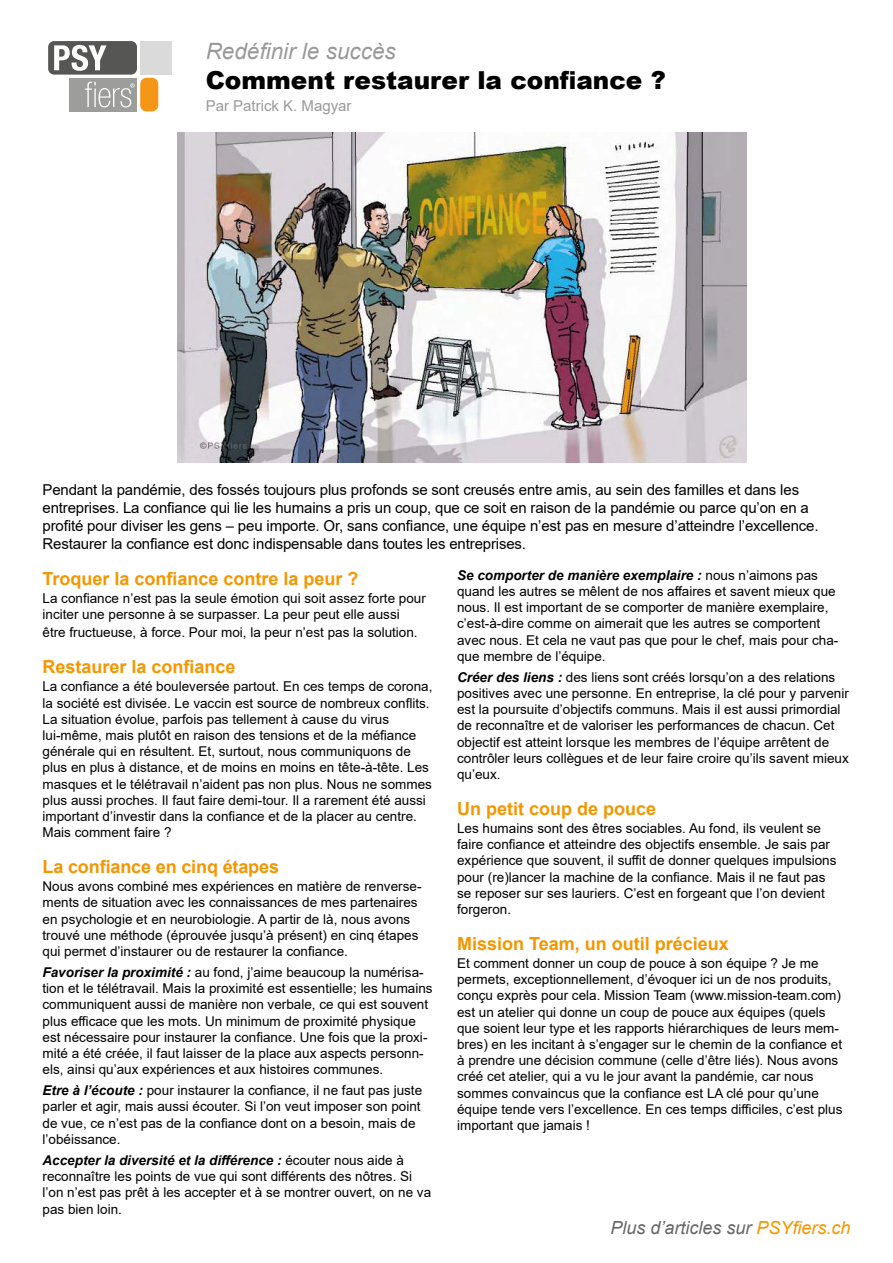
<style>
.page{position:relative;width:893px;height:1263px;background:#fff}
.page>*{position:absolute;margin:0;border:0;box-sizing:border-box;transform-origin:0 0}
.t1{font:900 24.75px "Arial";color:#000}
.t2{font:italic 22.5px "Arial";color:#9a9999}
.t3{font:700 18px "Arial";color:#f39600}
.t4{font:italic 18px "Arial";color:#686666}
.t5{font:15px/18px "Arial";letter-spacing:-.01em;color:#000}
.t6{font:15px "Arial";color:#9a9999}
.t7{font:13.5px/16.2px "Arial";color:#000}
.s1{font-weight:700;font-style:italic}
.s2{color:#f39600}
</style>
<div class="page">
<div style="left:69px;top:78px;width:68px;height:33px;background:#9d9d9c"></div>
<div style="left:48px;top:41px;width:89px;height:34px;background:#565655;border-radius:6px"></div>
<div style="left:140px;top:78px;width:18px;height:33px;background:#f49617;border-radius:6px"></div>
<div style="left:140px;top:41px;width:32px;height:34px;background:#dadada"></div>
<svg style="left:54px;top:45px;width:52px;height:26px"></svg>
<svg style="left:85px;top:82px;width:50px;height:25px"></svg>
<img style="left:177px;top:133px;width:570px;height:329px">
<h2 class="t2" style="left:206px;top:36px;width:192px">Redéfinir le succès</h2>
<h1 class="t1" style="left:206px;top:62px;width:462px">Comment restaurer la confiance ?</h1>
<p class="t6" style="left:206px;top:96px;width:147px">Par Patrick K. Magyar</p>
<p class="t5" style="left:43px;top:480px;width:778px">Pendant la pandémie, des fossés toujours plus profonds se sont creusés entre amis, au sein des familles et dans les entreprises. La confiance qui lie les humains a pris un coup, que ce soit en raison de la pandémie ou parce qu’on en a profité pour diviser les gens – peu importe. Or, sans confiance, une équipe n’est pas en mesure d’atteindre l’excellence.<br>Restaurer la confiance est donc indispensable dans toutes les entreprises.</p>
<h3 class="t3" style="left:43px;top:566px;width:318px">Troquer la confiance contre la peur ?</h3>
<p class="t7" style="left:43px;top:590px;width:385px">La confiance n’est pas la seule émotion qui soit assez forte pour inciter une personne à se surpasser. La peur peut elle aussi</p>
<p class="t7" style="left:43px;top:624px;width:377px">être fructueuse, à force. Pour moi, la peur n’est pas la solution.</p>
<h3 class="t3" style="left:43px;top:654px;width:195px">Restaurer la confiance</h3>
<p class="t7" style="left:43px;top:679px;width:391px">La confiance a été bouleversée partout. En ces temps de corona, la société est divisée. Le vaccin est source de nombreux conflits.<br>La situation évolue, parfois pas tellement à cause du virus lui-même, mais plutôt en raison des tensions et de la méfiance générale qui en résultent. Et, surtout, nous communiquons de plus en plus à distance, et de moins en moins en tête-à-tête. Les masques et le télétravail n’aident pas non plus. Nous ne sommes plus aussi proches. Il faut faire demi-tour. Il a rarement été aussi important d’investir dans la confiance et de la placer au centre.<br>Mais comment faire ?</p>
<h3 class="t3" style="left:43px;top:854px;width:238px">La confiance en cinq étapes</h3>
<p class="t7" style="left:43px;top:878px;width:380px">Nous avons combiné mes expériences en matière de renverse&shy;ments de situation avec les connaissances de mes partenaires en psychologie et en neurobiologie. A partir de là, nous avons trouvé une méthode (éprouvée jusqu’à présent) en cinq étapes qui permet d’instaurer ou de restaurer la confiance.</p>
<p class="t7" style="left:43px;top:964px;width:392px"><span class="s1">Favoriser la proximité :</span> au fond, j’aime beaucoup la numérisa&shy;tion et le télétravail. Mais la proximité est essentielle; les humains communiquent aussi de manière non verbale, ce qui est souvent plus efficace que les mots. Un minimum de proximité physique est nécessaire pour instaurer la confiance. Une fois que la proxi&shy;mité a été créée, il faut laisser de la place aux aspects personn&shy;els, ainsi qu’aux expériences et aux histoires communes.</p>
<p class="t7" style="left:43px;top:1082px;width:381px"><span class="s1">Etre à l’écoute :</span> pour instaurer la confiance, il ne faut pas juste parler et agir, mais aussi écouter. Si l’on veut imposer son point de vue, ce n’est pas de la confiance dont on a besoin, mais de l’obéissance.</p>
<p class="t7" style="left:43px;top:1152px;width:390px"><span class="s1">Accepter la diversité et la différence :</span> écouter nous aide à reconnaître les points de vue qui sont différents des nôtres. Si l’on n’est pas prêt à les accepter et à se montrer ouvert, on ne va pas bien loin.</p>
<p class="t7" style="left:457px;top:567px;width:383px"><span class="s1">Se comporter de manière exemplaire :</span> nous n’aimons pas quand les autres se mêlent de nos affaires et savent mieux que nous. Il est important de se comporter de manière exemplaire, c’est-à-dire comme on aimerait que les autres se comportent avec nous. Et cela ne vaut pas que pour le chef, mais pour cha&shy;que membre de l’équipe.</p>
<p class="t7" style="left:457px;top:669px;width:393px"><span class="s1">Créer des liens :</span> des liens sont créés lorsqu’on a des relations positives avec une personne. En entreprise, la clé pour y parvenir est la poursuite d’objectifs communs. Mais il est aussi primordial de reconnaître et de valoriser les performances de chacun. Cet objectif est atteint lorsque les membres de l’équipe arrêtent de contrôler leurs collègues et de leur faire croire qu’ils savent mieux qu’eux.</p>
<h3 class="t3" style="left:457px;top:796px;width:201px">Un petit coup de pouce</h3>
<p class="t7" style="left:457px;top:820px;width:381px">Les humains sont des êtres sociables. Au fond, ils veulent se faire confiance et atteindre des objectifs ensemble. Je sais par expérience que souvent, il suffit de donner quelques impulsions pour (re)lancer la machine de la confiance. Mais il ne faut pas se reposer sur ses lauriers. C’est en forgeant que l’on devient forgeron.</p>
<h3 class="t3" style="left:457px;top:931px;width:273px">Mission Team, un outil précieux</h3>
<p class="t7" style="left:457px;top:955px;width:387px">Et comment donner un coup de pouce à son équipe ? Je me permets, exceptionnellement, d’évoquer ici un de nos produits, conçu exprès pour cela. Mission Team (www.mission-team.com) est un atelier qui donne un coup de pouce aux équipes (quels que soient leur type et les rapports hiérarchiques de leurs mem&shy;bres) en les incitant à s’engager sur le chemin de la confiance et à prendre une décision commune (celle d’être liés). Nous avons créé cet atelier, qui a vu le jour avant la pandémie, car nous sommes convaincus que la confiance est LA clé pour qu’une équipe tende vers l’excellence. En ces temps difficiles, c’est plus important que jamais !</p>
<h3 class="t4" style="left:610px;top:1215px;width:242px">Plus d’articles sur <span class="s2">PSYfiers.ch</span></h3>
</div>
